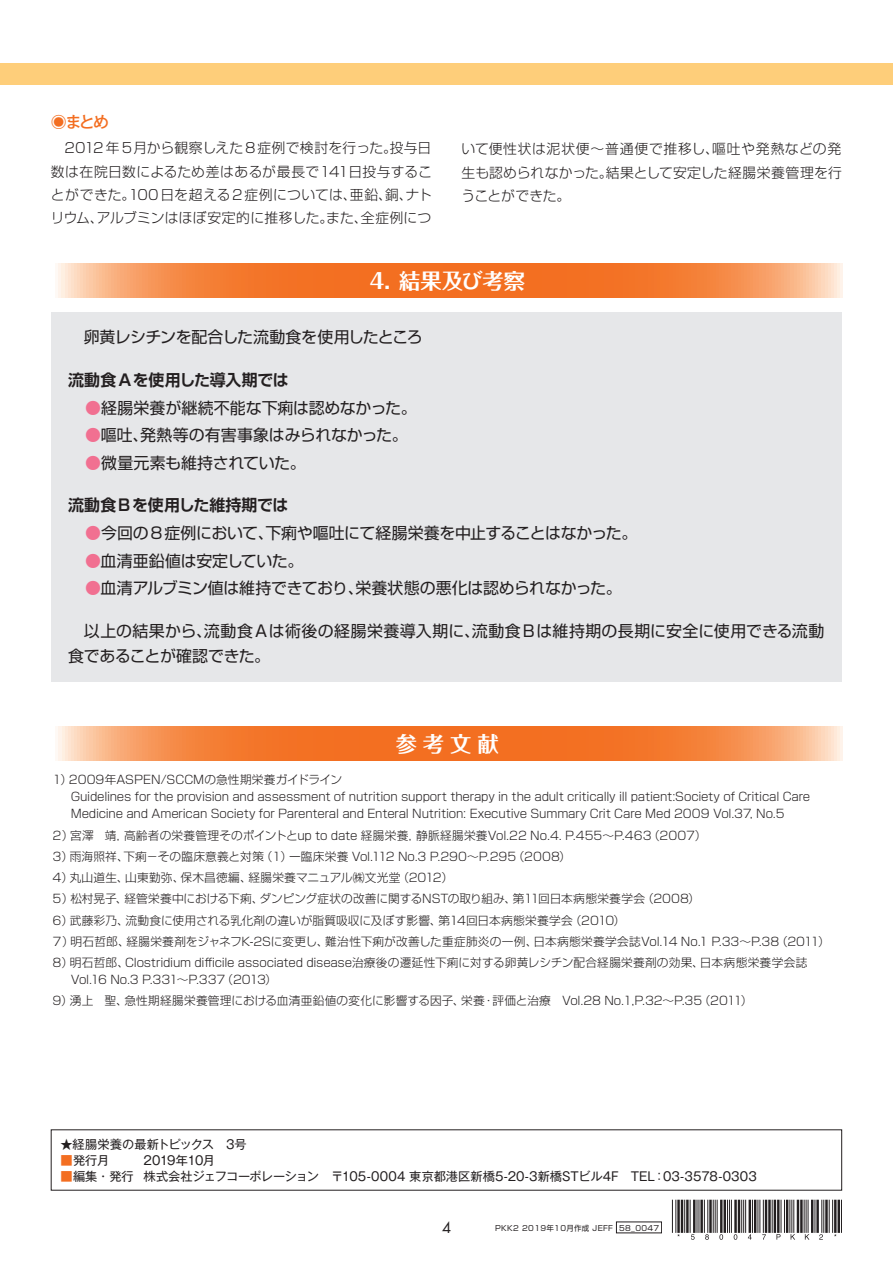
<style>
.page{position:relative;width:893px;height:1263px;background:#fff}
.page>*{position:absolute;margin:0;border:0;box-sizing:border-box;transform-origin:0 0}
.t1{font:700 21.3px "Folk Pro";letter-spacing:-.005em;color:#fff}
.t2{font:15.9px "Shin Go Pr 6 N";letter-spacing:-.01em;color:#231f20}
.t3{font:15.9px/25.5px "Shin Go Pr 6 N";letter-spacing:.02em;color:#231f20}
.t4{font:700 15.9px "Shin Go Pr 6 N De";letter-spacing:-.005em;color:#231f20}
.t5{font:15.9px "Shin Go Pr 6 N";letter-spacing:-.03em;color:#231f20}
.t6{font:500 15.9px "Gothic MB101 Pr 6 N";color:#f36e21}
.t7{font:14.85px "Futura Std";color:#231f20}
.t8{font:300 13.8px/23.4px "Shin Go Pr 6 N";letter-spacing:.02em;color:#231f20;text-align:justify}
.t9{font:12.15px "Gothic MB101 Pr 6 N";letter-spacing:-.01em;color:#231f20}
.t10{font:12.15px "Gothic MB101 Pr 6 N";letter-spacing:-.045em;color:#231f20}
.t11{font:300 11.7px/21.3px "Shin Go Pr 6 N";letter-spacing:-.005em;color:#231f20}
.t12{font:7.5px "Shin Go Pr 6 N";letter-spacing:.05em;color:#231f20}
.s1{color:#f17091}
.s2{color:#f36e21}
</style>
<div class="page">
<div style="left:0;top:64px;width:893px;height:21px;background:#fece7a"></div>
<div style="left:51px;top:312px;width:791px;height:370px;background:#e6e7e9"></div>
<svg style="left:671px;top:1199px;width:171px;height:41px"></svg>
<hr style="left:672px;top:1200px;width:1px;height:33px;background:#231f20">
<hr style="left:675px;top:1200px;width:1px;height:33px;background:#231f20">
<hr style="left:677px;top:1200px;width:3px;height:33px;background:#231f20">
<hr style="left:681px;top:1200px;width:2px;height:33px;background:#231f20">
<hr style="left:684px;top:1200px;width:1px;height:33px;background:#231f20">
<hr style="left:686px;top:1200px;width:3px;height:33px;background:#231f20">
<hr style="left:690px;top:1200px;width:1px;height:33px;background:#231f20">
<hr style="left:693px;top:1200px;width:2px;height:33px;background:#231f20">
<hr style="left:696px;top:1200px;width:1px;height:33px;background:#231f20">
<hr style="left:698px;top:1200px;width:1px;height:33px;background:#231f20">
<hr style="left:700px;top:1200px;width:3px;height:33px;background:#231f20">
<hr style="left:704px;top:1200px;width:1px;height:33px;background:#231f20">
<hr style="left:707px;top:1200px;width:1px;height:33px;background:#231f20">
<hr style="left:709px;top:1200px;width:3px;height:33px;background:#231f20">
<hr style="left:713px;top:1200px;width:1px;height:33px;background:#231f20">
<hr style="left:715px;top:1200px;width:1px;height:33px;background:#231f20">
<hr style="left:717px;top:1200px;width:1px;height:33px;background:#231f20">
<hr style="left:720px;top:1200px;width:2px;height:33px;background:#231f20">
<hr style="left:723px;top:1200px;width:3px;height:33px;background:#231f20">
<hr style="left:727px;top:1200px;width:1px;height:33px;background:#231f20">
<hr style="left:729px;top:1200px;width:1px;height:33px;background:#231f20">
<hr style="left:731px;top:1200px;width:1px;height:33px;background:#231f20">
<hr style="left:734px;top:1200px;width:3px;height:33px;background:#231f20">
<hr style="left:738px;top:1200px;width:2px;height:33px;background:#231f20">
<hr style="left:741px;top:1200px;width:1px;height:33px;background:#231f20">
<hr style="left:743px;top:1200px;width:1px;height:33px;background:#231f20">
<hr style="left:745px;top:1200px;width:1px;height:33px;background:#231f20">
<hr style="left:749px;top:1200px;width:2px;height:33px;background:#231f20">
<hr style="left:752px;top:1200px;width:1px;height:33px;background:#231f20">
<hr style="left:754px;top:1200px;width:2px;height:33px;background:#231f20">
<hr style="left:757px;top:1200px;width:1px;height:33px;background:#231f20">
<hr style="left:759px;top:1200px;width:1px;height:33px;background:#231f20">
<hr style="left:763px;top:1200px;width:1px;height:33px;background:#231f20">
<hr style="left:765px;top:1200px;width:2px;height:33px;background:#231f20">
<hr style="left:768px;top:1200px;width:3px;height:33px;background:#231f20">
<hr style="left:772px;top:1200px;width:1px;height:33px;background:#231f20">
<hr style="left:774px;top:1200px;width:2px;height:33px;background:#231f20">
<hr style="left:777px;top:1200px;width:2px;height:33px;background:#231f20">
<hr style="left:780px;top:1200px;width:1px;height:33px;background:#231f20">
<hr style="left:784px;top:1200px;width:1px;height:33px;background:#231f20">
<hr style="left:786px;top:1200px;width:2px;height:33px;background:#231f20">
<hr style="left:789px;top:1200px;width:1px;height:33px;background:#231f20">
<hr style="left:791px;top:1200px;width:1px;height:33px;background:#231f20">
<hr style="left:793px;top:1200px;width:1px;height:33px;background:#231f20">
<hr style="left:797px;top:1200px;width:2px;height:33px;background:#231f20">
<hr style="left:800px;top:1200px;width:3px;height:33px;background:#231f20">
<hr style="left:804px;top:1200px;width:1px;height:33px;background:#231f20">
<hr style="left:806px;top:1200px;width:1px;height:33px;background:#231f20">
<hr style="left:808px;top:1200px;width:1px;height:33px;background:#231f20">
<hr style="left:811px;top:1200px;width:2px;height:33px;background:#231f20">
<hr style="left:814px;top:1200px;width:1px;height:33px;background:#231f20">
<hr style="left:816px;top:1200px;width:3px;height:33px;background:#231f20">
<hr style="left:821px;top:1200px;width:1px;height:33px;background:#231f20">
<hr style="left:823px;top:1200px;width:1px;height:33px;background:#231f20">
<hr style="left:825px;top:1200px;width:3px;height:33px;background:#231f20">
<hr style="left:829px;top:1200px;width:1px;height:33px;background:#231f20">
<hr style="left:832px;top:1200px;width:1px;height:33px;background:#231f20">
<hr style="left:834px;top:1200px;width:2px;height:33px;background:#231f20">
<hr style="left:837px;top:1200px;width:3px;height:33px;background:#231f20">
<hr style="left:841px;top:1200px;width:1px;height:33px;background:#231f20">
<svg style="left:691px;top:1234px;width:4px;height:6px"></svg>
<svg style="left:705px;top:1234px;width:4px;height:6px"></svg>
<svg style="left:719px;top:1234px;width:4px;height:6px"></svg>
<svg style="left:734px;top:1234px;width:3px;height:6px"></svg>
<svg style="left:748px;top:1234px;width:4px;height:5px"></svg>
<svg style="left:762px;top:1234px;width:4px;height:5px"></svg>
<svg style="left:776px;top:1234px;width:5px;height:5px"></svg>
<svg style="left:791px;top:1234px;width:4px;height:5px"></svg>
<svg style="left:805px;top:1234px;width:4px;height:5px"></svg>
<svg style="left:819px;top:1234px;width:4px;height:5px"></svg>
<svg style="left:58px;top:263px;width:785px;height:34px;background:#f58744"></svg>
<svg style="left:58px;top:726px;width:785px;height:34px;background:#f58744"></svg>
<h2 class="t6" style="left:51px;top:108px;width:60px">◉まとめ</h2>
<p class="t8" style="left:51px;top:135px;width:383px">　2012年5月から観察しえた8症例で検討を行った。投与日数は在院日数によるため差はあるが最長で141日投与することができた。100日を超える2症例については、亜鉛、銅、ナトリウム、アルブミンはほぼ安定的に推移した。また、全症例につ</p>
<p class="t8" style="left:461px;top:136px;width:382px">いて便性状は泥状便～普通便で推移し、嘔吐や発熱などの発生も認められなかった。結果として安定した経腸栄養管理を行うことができた。</p>
<h1 class="t1" style="left:370px;top:262px;width:157px">4．結果及び考察</h1>
<h2 class="t5" style="left:68px;top:324px;width:356px">　卵黄レシチンを配合した流動食を使用したところ</h2>
<h2 class="t4" style="left:68px;top:367px;width:222px">流動食 Aを使用した導入期では</h2>
<h2 class="t2" style="left:85px;top:394px;width:333px"><span class="s1">●</span>経腸栄養が継続不能な下痢は認めなかった。</h2>
<h2 class="t2" style="left:85px;top:422px;width:324px"><span class="s1">●</span>嘔吐、発熱等の有害事象はみられなかった。</h2>
<h2 class="t2" style="left:85px;top:450px;width:222px"><span class="s1">●</span>微量元素も維持されていた。</h2>
<h2 class="t4" style="left:68px;top:492px;width:222px">流動食Bを使用した維持期では</h2>
<h2 class="t2" style="left:85px;top:520px;width:554px"><span class="s1">●</span>今回の8症例において、下痢や嘔吐にて経腸栄養を中止することはなかった。</h2>
<h2 class="t2" style="left:85px;top:547px;width:220px"><span class="s1">●</span>血清亜鉛値は安定していた。</h2>
<h2 class="t2" style="left:85px;top:575px;width:538px"><span class="s1">●</span>血清アルブミン値は維持できており、栄養状態の悪化は認められなかった。</h2>
<h2 class="t3" style="left:68px;top:617px;width:758px">　以上の結果から、流動食Aは術後の経腸栄養導入期に、流動食Bは維持期の長期に安全に使用できる流動食であることが確認できた。</h2>
<h1 class="t1" style="left:396px;top:726px;width:105px">参 考 文 献</h1>
<p class="t11" style="left:71px;top:770px;width:741px;line-height:17px;text-indent:-20px">１）2009年ASPEN/SCCMの急性期栄養ガイドライン<br>Guidelines for the provision and assessment of nutrition support therapy in the adult critically ill patient:Society of Critical Care<br>Medicine and American Society for Parenteral and Enteral Nutrition: Executive Summary Crit Care Med 2009 Vol.37, No.5</p>
<p class="t11" style="left:51px;top:823px;width:780px">２）宮澤　靖，高齢者の栄養管理そのポイントとup to date 経腸栄養，静脈経腸栄養Vol.22 No.4. P.455～P.463（2007）<br>３）雨海照祥、下痢－その臨床意義と対策（１）ー臨床栄養 Vol.112 No.3 P.290～P.295（2008）<br>４）丸山道生、山東勤弥、保木昌徳編、経腸栄養マニュアル㈱文光堂（2012）<br>５）松村晃子、経管栄養中における下痢、ダンピング症状の改善に関するNSTの取り組み、第11回日本病態栄養学会（2008）<br>６）武藤彩乃、流動食に使用される乳化剤の違いが脂質吸収に及ぼす影響、第14回日本病態栄養学会（2010）<br>７）明石哲郎、経腸栄養剤をジャネフK-2Sに変更し、難治性下痢が改善した重症肺炎の一例、日本病態栄養学会誌Vol.14 No.1 P.33～P.38（2011）８）明石哲郎、Clostridium difficile associated disease治療後の遷延性下痢に対する卵黄レシチン配合経腸栄養剤の効果、日本病態栄養学会誌</p>
<p class="t11" style="left:51px;top:968px;width:703px;text-indent:20px">Vol.16 No.3 P.331～P.337（2013）<br>９）湧上　聖、急性期経腸栄養管理における血清亜鉛値の変化に影響する因子、栄養・評価と治療　Vol.28 No.１,P.32～P.35（2011）</p>
<p class="t9" style="left:60px;top:1134px;width:188px">★経腸栄養の最新トピックス　3号</p>
<p class="t9" style="left:60px;top:1150px;width:51px"><span class="s2">■</span>発行月</p>
<p class="t10" style="left:144px;top:1150px;width:73px">2019年10月</p>
<p class="t9" style="left:60px;top:1166px;width:698px"><span class="s2">■</span>編集・発行 株式会社ジェフコーポレーション　〒105-0004 東京都港区新橋5-20-3新橋STビル4F　TEL：03-3578-0303</p>
<p class="t7" style="left:442px;top:1218px;width:11px">4</p>
<p class="t12" style="left:495px;top:1221px;width:166px">PKK2 2019年10月作成 JEFF 58_0047</p>
</div>
